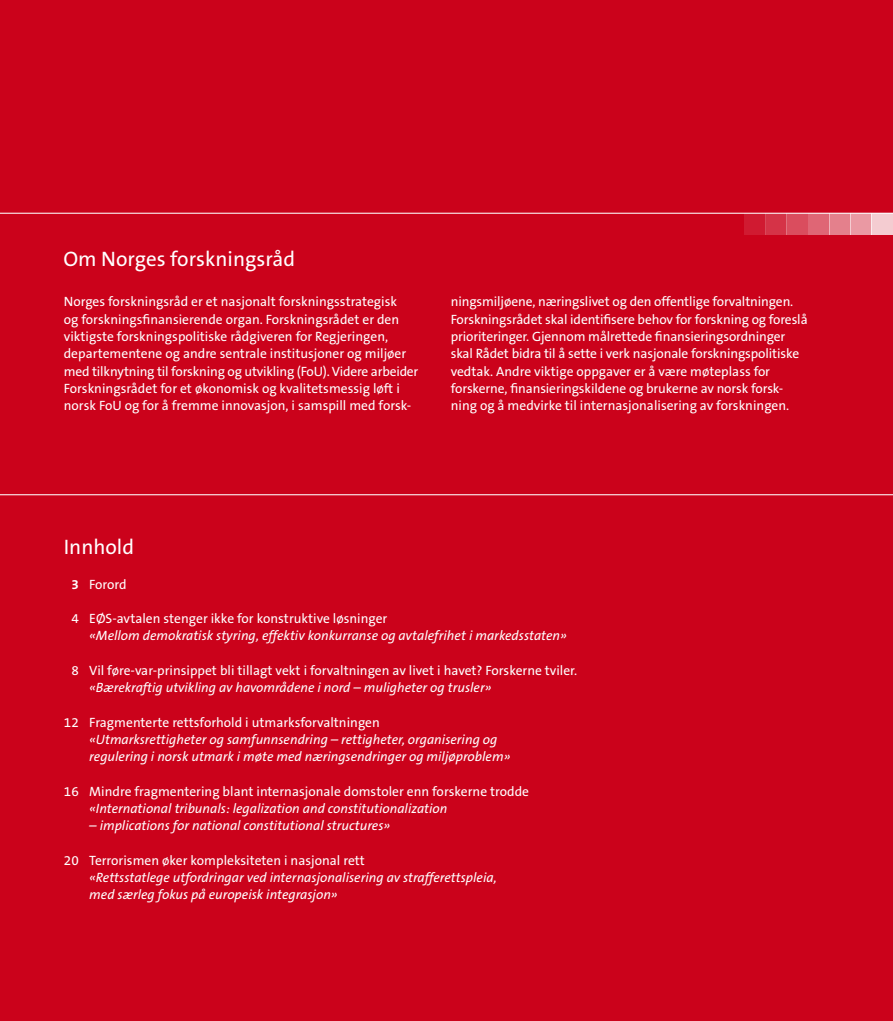
<style>
.page{position:relative;width:893px;height:1021px;background:#fff}
.page>*{position:absolute;margin:0;border:0;box-sizing:border-box;transform-origin:0 0}
.t1{font:21px "The Sans B5 Plain";color:#fff}
.t2{font:13.5px/17.2px "The Sans B5 Plain";color:#fff}
.t3{font:italic 13.5px/17.2px "The Sans B5 Plain";color:#fff}
.s1{font-family:"The Sans B7";font-weight:700}
</style>
<div class="page">
<div style="left:0;top:0;width:893px;height:1020px;background:#cb021b"></div>
<hr style="left:0;top:213px;width:893px;height:1px;background:#fff">
<hr style="left:0;top:494px;width:893px;height:1px;background:#fff">
<div style="left:872px;top:213px;width:21px;height:21px;background:#f4ccd1"></div>
<div style="left:850px;top:213px;width:22px;height:21px;background:#ea99a3"></div>
<div style="left:829px;top:213px;width:21px;height:21px;background:#e4808c"></div>
<div style="left:808px;top:213px;width:21px;height:21px;background:#df6675"></div>
<div style="left:787px;top:213px;width:21px;height:21px;background:#da4d5e"></div>
<div style="left:765px;top:213px;width:22px;height:21px;background:#d53347"></div>
<div style="left:744px;top:213px;width:21px;height:21px;background:#d01a31"></div>
<h1 class="t1" style="left:63px;top:248px;width:233px">Om Norges forskningsråd</h1>
<p class="t2" style="left:64px;top:294px;width:356px">Norges forskningsråd er et nasjonalt forskningsstrategisk<br>og forskningsfinansierende organ. Forskningsrådet er den viktigste forskningspolitiske rådgiveren for Regjeringen, departementene og andre sentrale institusjoner og miljøer med tilknytning til forskning og utvikling (FoU). Videre arbeider Forskningsrådet for et økonomisk og kvalitetsmessig løft i norsk FoU og for å fremme innovasjon, i samspill med forsk-</p>
<p class="t2" style="left:451px;top:294px;width:358px">ningsmiljøene, næringslivet og den offentlige forvaltningen.<br>Forskningsrådet skal identifisere behov for forskning og foreslå prioriteringer. Gjennom målrettede finansieringsordninger skal Rådet bidra til å sette i verk nasjonale forskningspolitiske vedtak. Andre viktige oppgaver er å være møteplass for forskerne, finansieringskildene og brukerne av norsk forsk&shy;ning og å medvirke til internasjonalisering av forskningen.</p>
<h1 class="t1" style="left:64px;top:535px;width:72px">Innhold</h1>
<p class="t2" style="left:71px;top:576px;width:57px"><span class="s1">3</span> Forord</p>
<p class="t2" style="left:71px;top:610px;width:318px">4 EØS-avtalen stenger ikke for konstruktive løsninger</p>
<p class="t3" style="left:89px;top:627px;width:479px">«Mellom demokratisk styring, effektiv konkurranse og avtalefrihet i markedsstaten»</p>
<p class="t2" style="left:71px;top:662px;width:507px">8 Vil føre-var-prinsippet bli tillagt vekt i forvaltningen av livet i havet? Forskerne tviler.</p>
<p class="t3" style="left:89px;top:679px;width:404px">«Bærekraftig utvikling av havområdene i nord – muligheter og trusler»</p>
<p class="t2" style="left:64px;top:714px;width:317px">12 Fragmenterte rettsforhold i utmarksforvaltningen</p>
<p class="t3" style="left:89px;top:731px;width:423px">«Utmarksrettigheter og samfunnsendring – rettigheter, organisering og regulering i norsk utmark i møte med næringsendringer og miljøproblem»</p>
<p class="t2" style="left:64px;top:783px;width:467px">16 Mindre fragmentering blant internasjonale domstoler enn forskerne trodde</p>
<p class="t3" style="left:89px;top:800px;width:360px">«International tribunals: legalization and constitutionalization</p>
<p class="t3" style="left:89px;top:817px;width:302px">– implications for national constitutional structures»</p>
<p class="t2" style="left:64px;top:852px;width:302px">20 Terrorismen øker kompleksiteten i nasjonal rett</p>
<p class="t3" style="left:89px;top:869px;width:409px">«Rettsstatlege utfordringar ved internasjonalisering av strafferettspleia, med særleg fokus på europeisk integrasjon»</p>
</div>
